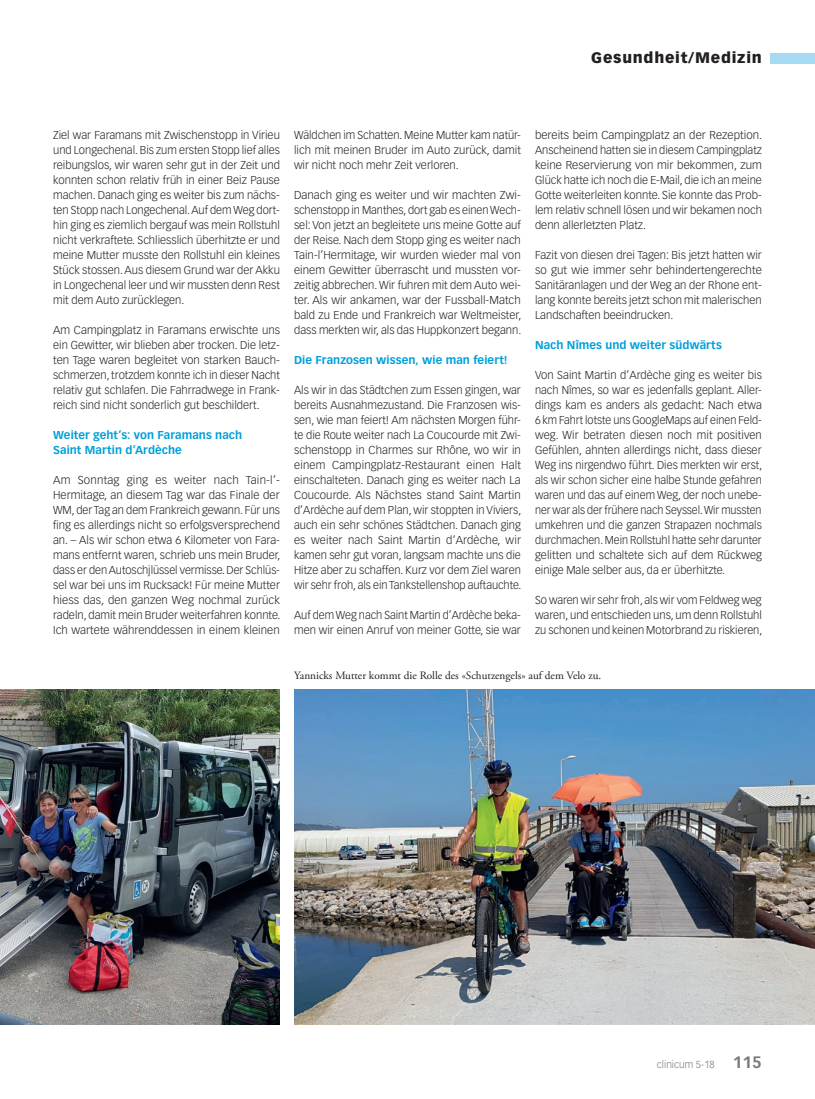
<style>
.page{position:relative;width:815px;height:1099px;background:#fff}
.page>*{position:absolute;margin:0;border:0;box-sizing:border-box;transform-origin:0 0}
.t1{font:900 15px "Vectora LT Std";letter-spacing:.05em;color:#231f20}
.Lauftext{font:300 11.25px/15px "Vectora LT Std";color:#231f20;text-align:justify}
.ZT_GM{font:700 11.25px/15px "Vectora LT Std";letter-spacing:.005em;color:#009fda}
.Legende{font:11.25px "Adobe Garamond Pro";color:#231f20}
.t2{font:300 10px "Vectora LT Std";color:#76787b}
.s1{font-weight:700;font-size:16.25px}
</style>
<div class="page">
<div style="left:770px;top:53px;width:45px;height:10px;background:#a5daf2"></div>
<img style="left:294px;top:690px;width:521px;height:334px">
<img style="left:0;top:690px;width:280px;height:334px">
<h1 class="t1" style="left:591px;top:49px;width:172px">Gesundheit/Medizin</h1>
<p class="Lauftext" style="left:53px;top:128px;width:228px">Ziel war Faramans mit Zwischenstopp in Virieu und Longechenal. Bis zum ersten Stopp lief alles reibungslos, wir waren sehr gut in der Zeit und konnten schon relativ früh in einer Beiz Pause machen. Danach ging es weiter bis zum nächs&shy;ten Stopp nach Longechenal. Auf dem Weg dort&shy;hin ging es ziemlich bergauf was mein Rollstuhl nicht verkraftete. Schliesslich überhitzte er und meine Mutter musste den Rollstuhl ein kleines Stück stossen. Aus diesem Grund war der Akku in Longechenal leer und wir mussten denn Rest mit dem Auto zurücklegen.</p>
<p class="Lauftext" style="left:53px;top:323px;width:228px">Am Campingplatz in Faramans erwischte uns ein Gewitter, wir blieben aber trocken. Die letz&shy;ten Tage waren begleitet von starken Bauch&shy;schmerzen, trotzdem konnte ich in dieser Nacht relativ gut schlafen. Die Fahrradwege in Frank&shy;reich sind nicht sonderlich gut beschildert.</p>
<p class="ZT_GM" style="left:53px;top:428px;width:191px">Weiter geht’s: von Faramans nach<br>Saint Martin d’Ardèche</p>
<p class="Lauftext" style="left:53px;top:473px;width:229px;text-align:left">Am Sonntag ging es weiter nach Tain-l’- Hermitage, an diesem Tag war das Finale der WM, der Tag an dem Frankreich gewann. Für uns fing es allerdings nicht so erfolgsversprechend an. – Als wir schon etwa 6 Kilometer von Fara&shy;mans entfernt waren, schrieb uns mein Bruder, dass er den Autoschjlüssel vermisse. Der Schlüs&shy;sel war bei uns im Rucksack! Für meine Mutter hiess das, den ganzen Weg nochmal zurück radeln, damit mein Bruder weiterfahren konnte.<br>Ich wartete währenddessen in einem kleinen</p>
<p class="Lauftext" style="left:535px;top:128px;width:229px">bereits beim Campingplatz an der Rezeption.<br>Anscheinend hatten sie in diesem Campingplatz keine Reservierung von mir bekommen, zum Glück hatte ich noch die E-Mail, die ich an meine Gotte weiterleiten konnte. Sie konnte das Prob&shy;lem relativ schnell lösen und wir bekamen noch denn allerletzten Platz.</p>
<p class="Lauftext" style="left:535px;top:248px;width:228px">Fazit von diesen drei Tagen: Bis jetzt hatten wir so gut wie immer sehr behindertengerechte Sanitäranlagen und der Weg an der Rhone ent&shy;lang konnte bereits jetzt schon mit malerischen Landschaften beeindrucken.</p>
<p class="ZT_GM" style="left:535px;top:338px;width:188px">Nach Nîmes und weiter südwärts</p>
<p class="Lauftext" style="left:535px;top:368px;width:229px">Von Saint Martin d’Ardèche ging es weiter bis nach Nîmes, so war es jedenfalls geplant. Aller&shy;dings kam es anders als gedacht: Nach etwa 6 km Fahrt lotste uns GoogleMaps auf einen Feld&shy;weg. Wir betraten diesen noch mit positiven Gefühlen, ahnten allerdings nicht, dass dieser Weg ins nirgendwo führt. Dies merkten wir erst, als wir schon sicher eine halbe Stunde gefahren waren und das auf einem Weg, der noch unebe&shy;ner war als der frühere nach Seyssel. Wir mussten umkehren und die ganzen Strapazen nochmals durchmachen. Mein Rollstuhl hatte sehr darunter gelitten und schaltete sich auf dem Rückweg einige Male selber aus, da er überhitzte.</p>
<p class="Lauftext" style="left:535px;top:593px;width:229px">So waren wir sehr froh, als wir vom Feldweg weg waren, und entschieden uns, um denn Rollstuhl zu schonen und keinen Motorbrand zu riskieren,</p>
<p class="Legende" style="left:294px;top:669px;width:309px">Yannicks Mutter kommt die Rolle des «Schutzengels» auf dem Velo zu.</p>
<p class="Lauftext" style="left:294px;top:128px;width:228px">Wäldchen im Schatten. Meine Mutter kam natür&shy;lich mit meinen Bruder im Auto zurück, damit wir nicht noch mehr Zeit verloren.</p>
<p class="Lauftext" style="left:294px;top:188px;width:229px">Danach ging es weiter und wir machten Zwi&shy;schenstopp in Manthes, dort gab es einen Wech&shy;sel: Von jetzt an begleitete uns meine Gotte auf der Reise. Nach dem Stopp ging es weiter nach Tain-l’Hermitage, wir wurden wieder mal von einem Gewitter überrascht und mussten vor&shy;zeitig abbrechen. Wir fuhren mit dem Auto wei&shy;ter. Als wir ankamen, war der Fussball-Match bald zu Ende und Frankreich war Weltmeister, dass merkten wir, als das Huppkonzert begann.</p>
<p class="ZT_GM" style="left:294px;top:353px;width:215px">Die Franzosen wissen, wie man feiert!</p>
<p class="Lauftext" style="left:294px;top:383px;width:229px">Als wir in das Städtchen zum Essen gingen, war bereits Ausnahmezustand. Die Franzosen wis&shy;sen, wie man feiert! Am nächsten Morgen führ&shy;te die Route weiter nach La Coucourde mit Zwi&shy;schenstopp in Charmes sur Rhône, wo wir in einem Campingplatz-Restaurant einen Halt einschalteten. Danach ging es weiter nach La Coucourde. Als Nächstes stand Saint Martin d’Ardèche auf dem Plan, wir stoppten in Viviers, auch ein sehr schönes Städtchen. Danach ging es weiter nach Saint Martin d’Ardèche, wir kamen sehr gut voran, langsam machte uns die Hitze aber zu schaffen. Kurz vor dem Ziel waren wir sehr froh, als ein Tankstellenshop auftauchte.</p>
<p class="Lauftext" style="left:294px;top:608px;width:228px">Auf dem Weg nach Saint Martin d’Ardèche beka&shy;men wir einen Anruf von meiner Gotte, sie war</p>
<p class="t2" style="left:657px;top:1058px;width:106px">clinicum 5-18 <span class="s1">115</span></p>
</div>
